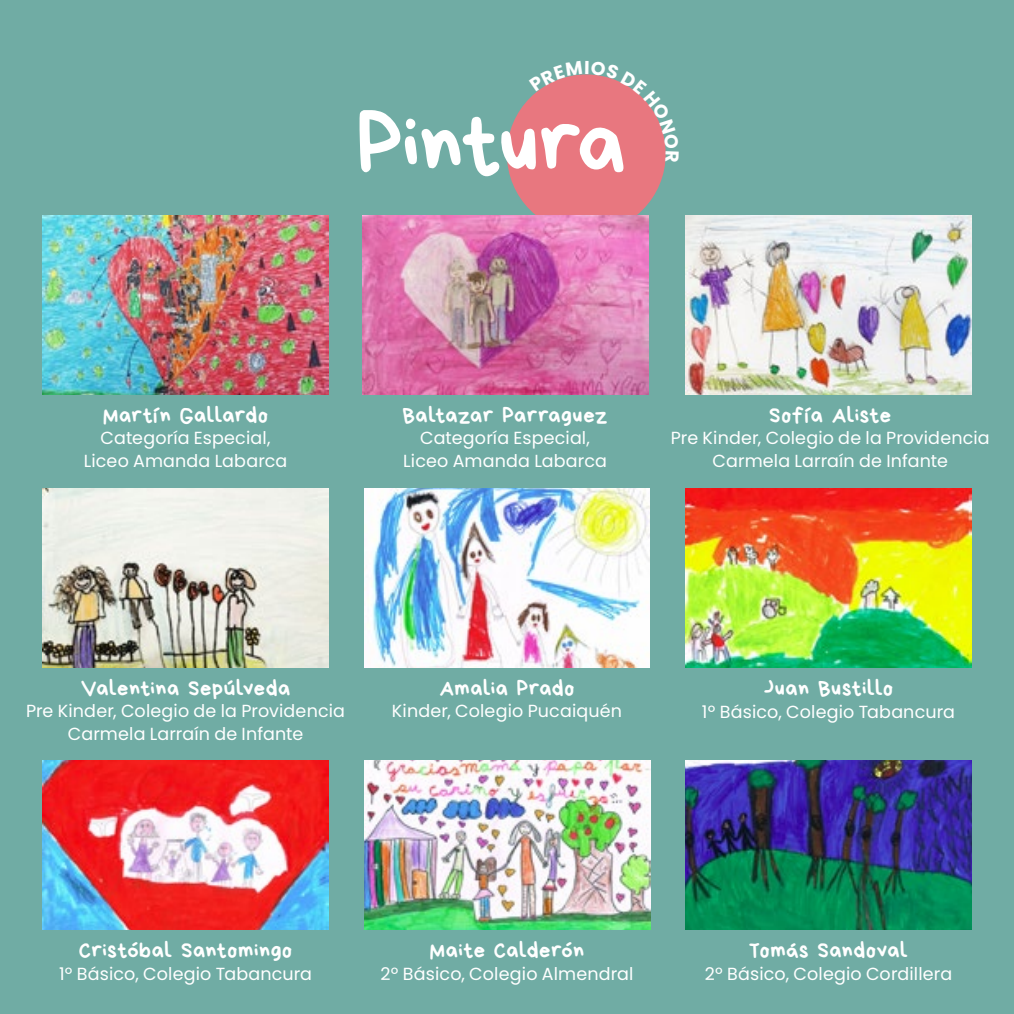
<style>
.page{position:relative;width:1014px;height:1014px;background:#fff}
.page>*{position:absolute;margin:0;border:0;box-sizing:border-box;transform-origin:0 0}
.t1{font:90.5px "Bryndan Write";letter-spacing:-.025em;color:#fff}
.t2{font:22.5px "Bryndan Write";letter-spacing:.015em;color:#fff}
.t3{font:17.5px/22.5px "Poppins";letter-spacing:.01em;color:#fff;text-align:center}
</style>
<div class="page">
<div style="left:0;top:0;width:1013px;height:1013px;background:#70aca4"></div>
<div style="left:507px;top:74px;width:158px;height:159px;background:#e8777f;border-radius:50%"></div>
<img style="left:685px;top:216px;width:286px;height:178px">
<img style="left:43px;top:216px;width:285px;height:178px">
<img style="left:362px;top:216px;width:286px;height:178px">
<img style="left:685px;top:489px;width:286px;height:178px">
<img style="left:43px;top:489px;width:285px;height:178px">
<img style="left:364px;top:489px;width:286px;height:178px">
<img style="left:43px;top:760px;width:285px;height:169px">
<img style="left:364px;top:760px;width:286px;height:169px">
<img style="left:685px;top:760px;width:286px;height:169px">
<svg style="left:529px;top:74px;width:137px;height:88px"></svg>
<h1 class="t1" style="left:357px;top:96px;width:271px">Pintura</h1>
<p class="t2" style="left:103px;top:403px;width:166px">Martín Gallardo</p>
<p class="t3" style="left:84px;top:427px;width:205px">Categoría Especial,<br>Liceo Amanda Labarca</p>
<p class="t2" style="left:402px;top:403px;width:207px">Baltazar Parraguez</p>
<p class="t3" style="left:403px;top:427px;width:205px">Categoría Especial,<br>Liceo Amanda Labarca</p>
<p class="t2" style="left:769px;top:403px;width:123px">Sofía Aliste</p>
<p class="t3" style="left:670px;top:427px;width:320px">Pre Kinder, Colegio de la Providencia<br>Carmela Larraín de Infante</p>
<p class="t2" style="left:81px;top:676px;width:211px">Valentina Sepúlveda</p>
<p class="t3" style="left:26px;top:700px;width:320px">Pre Kinder, Colegio de la Providencia<br>Carmela Larraín de Infante</p>
<p class="t2" style="left:439px;top:676px;width:136px">Amalia Prado</p>
<p class="t3" style="left:392px;top:700px;width:232px">Kinder, Colegio Pucaiquén</p>
<p class="t2" style="left:763px;top:676px;width:131px">Juan Bustillo</p>
<p class="t3" style="left:701px;top:700px;width:254px">1º Básico, Colegio Tabancura</p>
<p class="t2" style="left:79px;top:938px;width:215px">Cristóbal Santomingo</p>
<p class="t3" style="left:59px;top:962px;width:254px">1º Básico, Colegio Tabancura</p>
<p class="t2" style="left:430px;top:938px;width:156px">Maite Calderón</p>
<p class="t3" style="left:380px;top:962px;width:254px">2º Básico, Colegio Almendral</p>
<p class="t2" style="left:748px;top:938px;width:160px">Tomás Sandoval</p>
<p class="t3" style="left:704px;top:962px;width:249px">2º Básico, Colegio Cordillera</p>
</div>
